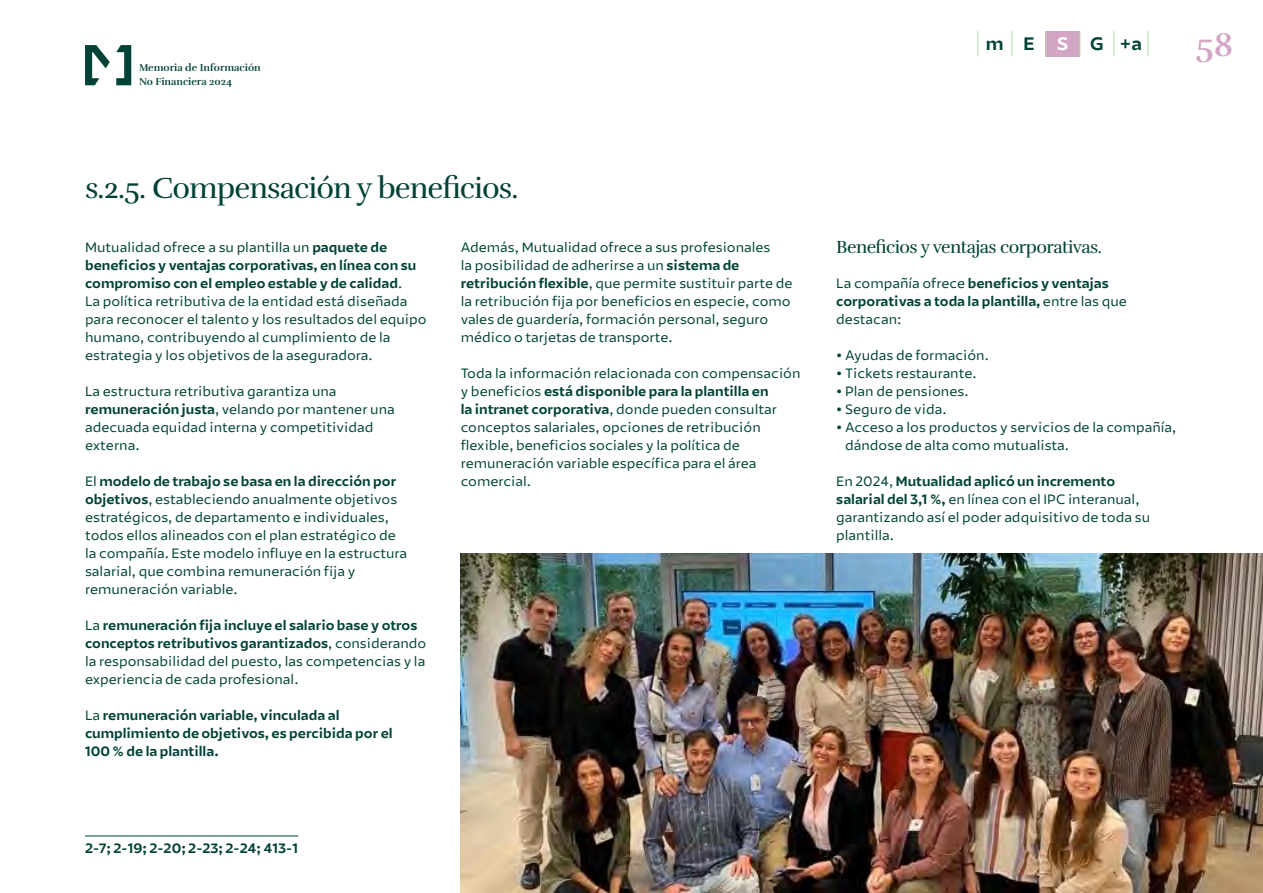
<style>
.page{position:relative;width:1263px;height:893px;background:#fff}
.page>*{position:absolute;margin:0;border:0;box-sizing:border-box;transform-origin:0 0}
.t1{font:700 33.45px "Rufina";color:#d2a5c5}
.t2{font:30px "Rufina";letter-spacing:-.03em;color:#004236}
.t3{font:18px "Rufina";letter-spacing:-.03em;color:#004236}
.t4{font:700 18px "Mutualidad";color:#004236}
.t5{font:13.5px/18px "Mutualidad";color:#004236}
.t6{font:700 13.5px/18px "Mutualidad";color:#004236}
.t7{font:700 10.2px/14.1px "Rufina";color:#004236}
.s1{font-weight:700}
.s2{font-weight:400}
.s3{color:#fff}
</style>
<div class="page">
<svg style="left:116px;top:45px;width:15px;height:40px"></svg>
<svg style="left:85px;top:45px;width:25px;height:40px"></svg>
<div style="left:1046px;top:31px;width:34px;height:25px;background:#d2a5c5"></div>
<svg style="left:977px;top:31px;width:1px;height:25px"></svg>
<svg style="left:1011px;top:31px;width:1px;height:25px"></svg>
<svg style="left:1046px;top:31px;width:1px;height:25px"></svg>
<svg style="left:1080px;top:31px;width:1px;height:25px"></svg>
<svg style="left:1114px;top:31px;width:1px;height:25px"></svg>
<svg style="left:1148px;top:31px;width:1px;height:25px"></svg>
<img style="left:461px;top:554px;width:802px;height:339px">
<hr style="left:85px;top:836px;width:213px;height:1px;background:#004236">
<p class="t7" style="left:139px;top:61px;width:123px">Memoria de Información<br>No Financiera 2024</p>
<p class="t2" style="left:85px;top:170px;width:435px">s.2.5. Compensación y beneficios.</p>
<p class="t5" style="left:85px;top:238px;width:343px">Mutualidad ofrece a su plantilla un <span class="s1">paquete de beneficios y ventajas corporativas, en línea con su compromiso con el empleo estable y de calidad</span>.<br>La política retributiva de la entidad está diseñada para reconocer el talento y los resultados del equipo humano, contribuyendo al cumplimiento de la estrategia y los objetivos de la aseguradora.</p>
<p class="t5" style="left:85px;top:382px;width:311px">La estructura retributiva garantiza una <span class="s1">remuneración justa</span>, velando por mantener una adecuada equidad interna y competitividad externa.</p>
<p class="t5" style="left:85px;top:472px;width:324px">El <span class="s1">modelo de trabajo se basa en la dirección por objetivos</span>, estableciendo anualmente objetivos estratégicos, de departamento e individuales, todos ellos alineados con el plan estratégico de la compañía. Este modelo influye en la estructura salarial, que combina remuneración fija y remuneración variable.</p>
<p class="t5" style="left:85px;top:616px;width:343px">La <span class="s1">remuneración fija incluye el salario base y otros conceptos retributivos garantizados</span>, considerando la responsabilidad del puesto, las competencias y la experiencia de cada profesional.</p>
<p class="t6" style="left:85px;top:706px;width:309px"><span class="s2">La</span> remuneración variable, vinculada al cumplimiento de objetivos, es percibida por el<br>100 % de la plantilla.</p>
<p class="t5" style="left:461px;top:238px;width:333px">Además, Mutualidad ofrece a sus profesionales<br>la posibilidad de adherirse a un <span class="s1">sistema de retribución flexible</span>, que permite sustituir parte de la retribución fija por beneficios en especie, como vales de guardería, formación personal, seguro médico o tarjetas de transporte.</p>
<p class="t5" style="left:461px;top:364px;width:341px">Toda la información relacionada con compensación y beneficios <span class="s1">está disponible para la plantilla en<br>la intranet corporativa</span>, donde pueden consultar conceptos salariales, opciones de retribución flexible, beneficios sociales y la política de remuneración variable específica para el área comercial.</p>
<p class="t6" style="left:85px;top:839px;width:215px">2-7; 2-19; 2-20; 2-23; 2-24; 413-1</p>
<h3 class="t4" style="left:986px;top:33px;width:50px">m E</h3>
<h3 class="t4" style="left:1057px;top:33px;width:86px"><span class="s3">S</span> G+a</h3>
<h1 class="t1" style="left:1195px;top:24px;width:39px">58</h1>
<p class="t3" style="left:836px;top:236px;width:267px">Beneficios y ventajas corporativas.</p>
<p class="t6" style="left:836px;top:274px;width:292px"><span class="s2">La compañía ofrece</span> beneficios y ventajas corporativas a toda la plantilla, <span class="s2">entre las que destacan:</span></p>
<p class="t5" style="left:836px;top:346px;width:154px">• Ayudas de formación.</p>
<p class="t5" style="left:836px;top:364px;width:142px">• Tickets restaurante.</p>
<p class="t5" style="left:836px;top:382px;width:134px">• Plan de pensiones.</p>
<p class="t5" style="left:836px;top:400px;width:112px">• Seguro de vida.</p>
<p class="t5" style="left:845px;top:418px;width:333px;text-indent:-9px">• Acceso a los productos y servicios de la compañía, dándose de alta como mutualista.</p>
<p class="t5" style="left:836px;top:472px;width:315px">En 2024, <span class="s1">Mutualidad aplicó un incremento salarial del 3,1 %,</span> en línea con el IPC interanual, garantizando así el poder adquisitivo de toda su plantilla.</p>
</div>
